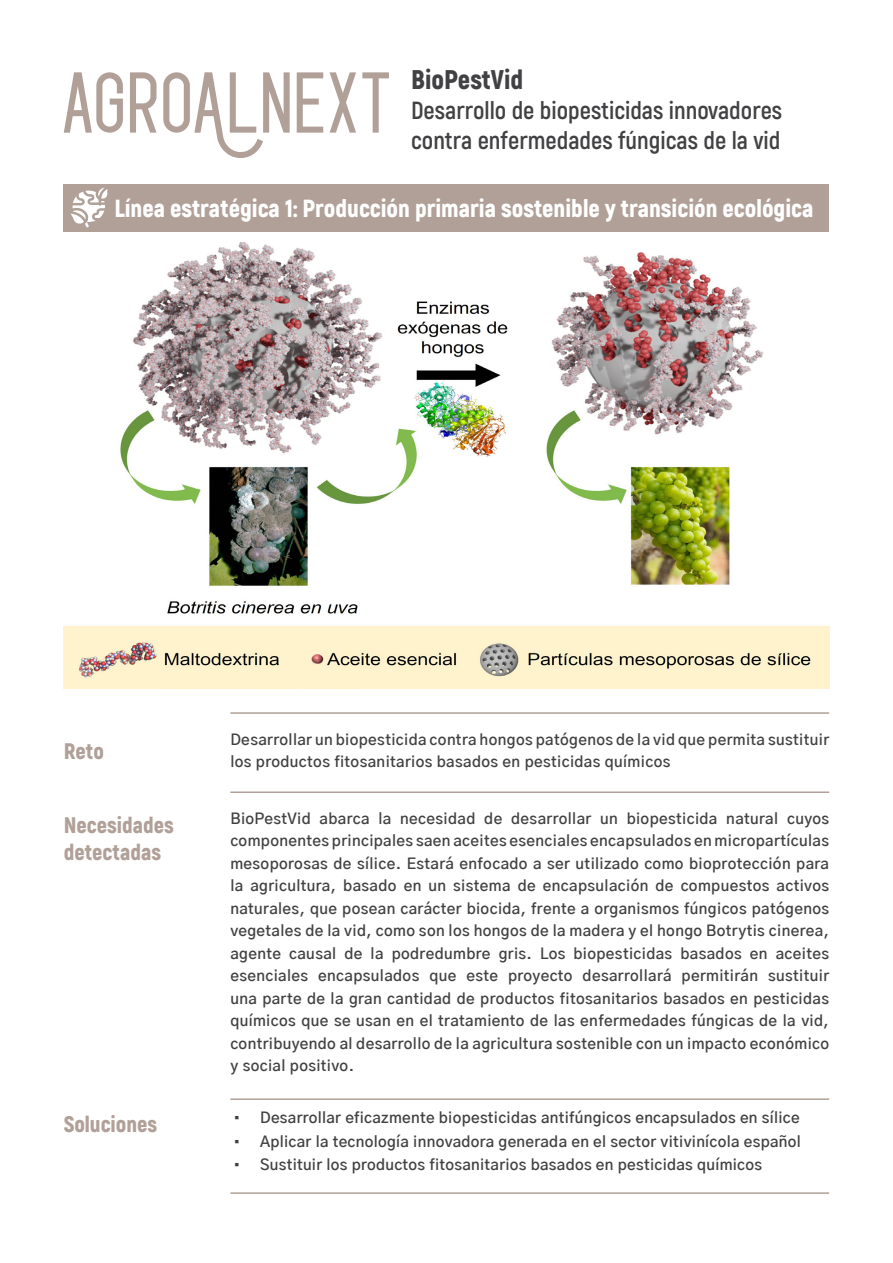
<style>
.page{position:relative;width:893px;height:1263px;background:#fff}
.page>*{position:absolute;margin:0;border:0;box-sizing:border-box;transform-origin:0 0}
.t1{font:900 27px "Akrobat";color:#414042}
.t2{font:700 24.75px/29.7px "Akrobat";color:#414042}
.t3{font:900 24.75px "Akrobat";color:#fff}
.t4{font:900 22.5px/27px "Akrobat";color:#b0a098}
.t5{font:600 15px/22.5px "Gothic A1";letter-spacing:.025em;color:#424142}
.t6{font:600 15px "Gothic A1";letter-spacing:.02em;color:#414042}
</style>
<div class="page">
<img style="left:64px;top:231px;width:765px;height:458px">
<div style="left:64px;top:184px;width:765px;height:47px;background:#b0a098"></div>
<hr style="left:230px;top:791px;width:599px;height:2px;background:#b0a098">
<hr style="left:230px;top:712px;width:599px;height:2px;background:#b0a098">
<hr style="left:230px;top:1098px;width:599px;height:2px;background:#b0a098">
<svg style="left:71px;top:188px;width:37px;height:40px"></svg>
<hr style="left:230px;top:1192px;width:599px;height:2px;background:#b0a098">
<svg style="left:64px;top:72px;width:59px;height:61px"></svg>
<svg style="left:130px;top:72px;width:27px;height:61px"></svg>
<svg style="left:163px;top:72px;width:127px;height:86px"></svg>
<svg style="left:297px;top:72px;width:26px;height:61px"></svg>
<svg style="left:330px;top:72px;width:26px;height:61px"></svg>
<svg style="left:362px;top:72px;width:27px;height:61px"></svg>
<p class="t1" style="left:411px;top:62px;width:114px">BioPestVid</p>
<p class="t2" style="left:411px;top:95px;width:373px">Desarrollo de biopesticidas innovadores contra enfermedades fúngicas de la vid</p>
<p class="t3" style="left:114px;top:192px;width:701px">Línea estratégica 1: Producción primaria sostenible y transición ecológica</p>
<p class="t4" style="left:64px;top:737px;width:42px">Reto</p>
<p class="t5" style="left:230px;top:727px;width:600px">Desarrollar un biopesticida contra hongos patógenos de la vid que permita sustituir los productos fitosanitarios basados en pesticidas químicos</p>
<p class="t4" style="left:64px;top:812px;width:112px">Necesidades detectadas</p>
<p class="t4" style="left:64px;top:1111px;width:95px">Soluciones</p>
<p class="t5" style="left:230px;top:806px;width:600px;text-align:justify">BioPestVid abarca la necesidad de desarrollar un biopesticida natural cuyos componentes principales saen aceites esenciales encapsulados en micropartículas mesoporosas de sílice. Estará enfocado a ser utilizado como bioprotección para la agricultura, basado en un sistema de encapsulación de compuestos activos naturales, que posean carácter biocida, frente a organismos fúngicos patógenos vegetales de la vid, como son los hongos de la madera y el hongo Botrytis cinerea, agente causal de la podredumbre gris. Los biopesticidas basados en aceites esenciales encapsulados que este proyecto desarrollará permitirán sustituir una parte de la gran cantidad de productos fitosanitarios basados en pesticidas químicos que se usan en el tratamiento de las enfermedades fúngicas de la vid, contribuyendo al desarrollo de la agricultura sostenible con un impacto económico y social positivo.</p>
<p class="t6" style="left:233px;top:1106px;width:568px">• Desarrollar eficazmente biopesticidas antifúngicos encapsulados en sílice</p>
<p class="t6" style="left:233px;top:1129px;width:569px">• Aplicar la tecnología innovadora generada en el sector vitivinícola español</p>
<p class="t6" style="left:233px;top:1153px;width:531px">• Sustituir los productos fitosanitarios basados en pesticidas químicos</p>
</div>
